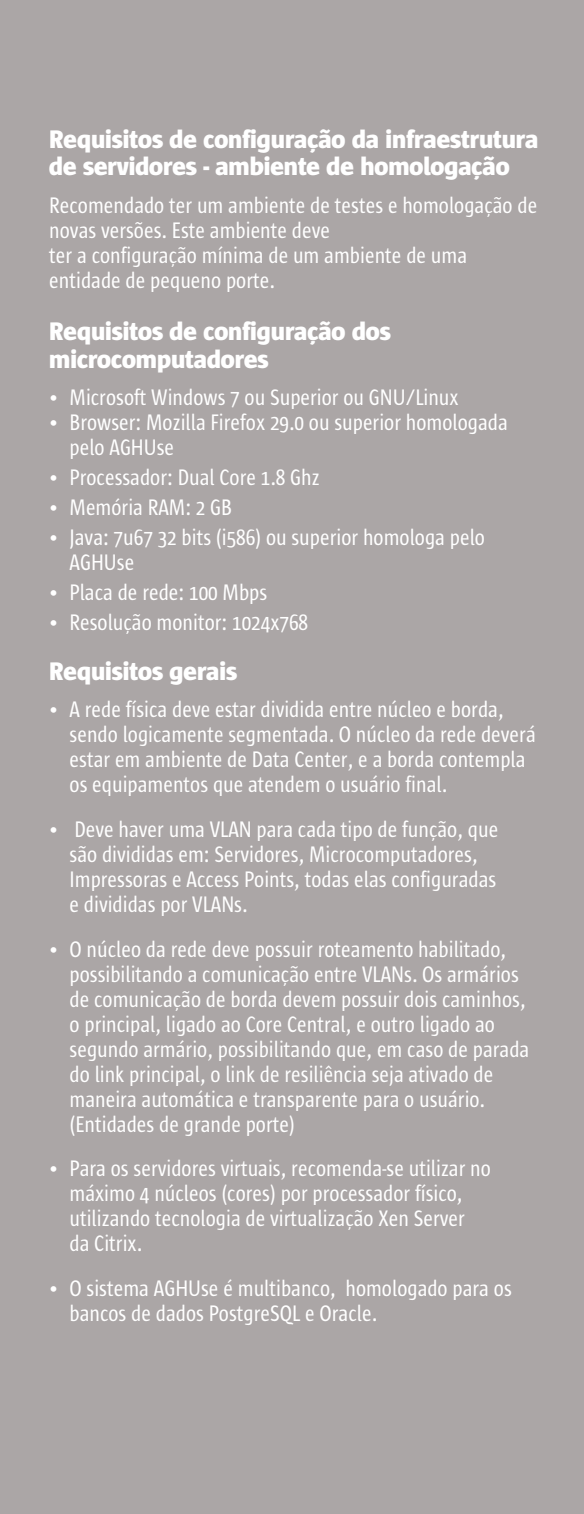
<style>
.page{position:relative;width:584px;height:1514px;background:#aba6a6}
.page>*{position:absolute;margin:0;border:0;box-sizing:border-box;transform-origin:0 0}
.t1{font:800 26px/27.6px "Sun Sans";color:#fff}
.t2{font:23px/25px "Sun Sans Condensed";color:#fff}
.t3{font:19.6px "Wingdings";color:#fff}
</style>
<div class="page">
<p class="t1" style="left:49px;top:124px;width:491px">Requisitos de configuração da infraestrutura de servidores - ambiente de homologação</p>
<p class="t2" style="left:49px;top:193px;width:490px">Recomendado ter um ambiente de testes e homologação de novas versões. Este ambiente deve<br>ter a configuração mínima de um ambiente de uma entidade de pequeno porte.</p>
<p class="t1" style="left:49px;top:317px;width:343px">Requisitos de configuração dos microcomputadores</p>
<p class="t2" style="left:70px;top:385px;width:440px;text-indent:-20px">•Microsoft Windows 7 ou Superior ou GNU/Linux<br>Browser: Mozilla Firefox 29.0 ou superior homologada pelo AGHUse</p>
<p class="t2" style="left:49px;top:465px;width:272px">•Processador: Dual Core 1.8 Ghz</p>
<p class="t2" style="left:49px;top:495px;width:184px">•Memória RAM: 2 GB</p>
<p class="t2" style="left:70px;top:525px;width:417px;text-indent:-20px">•Java: 7u67 32 bits (i586) ou superior homologa pelo<br>AGHUse</p>
<p class="t2" style="left:49px;top:580px;width:220px">•Placa de rede: 100 Mbps</p>
<p class="t2" style="left:49px;top:610px;width:260px">•Resolução monitor: 1024x768</p>
<p class="t1" style="left:49px;top:656px;width:189px">Requisitos gerais</p>
<p class="t2" style="left:70px;top:697px;width:468px;text-indent:-20px">•A rede física deve estar dividida entre núcleo e borda, sendo logicamente segmentada. O núcleo da rede deverá estar em ambiente de Data Center, e a borda contempla os equipamentos que atendem o usuário final.</p>
<p class="t2" style="left:70px;top:817px;width:430px;text-indent:-20px">•Deve haver uma VLAN para cada tipo de função, que são divididas em: Servidores, Microcomputadores, Impressoras e Access Points, todas elas configuradas e divididas por VLANs.</p>
<p class="t2" style="left:70px;top:936px;width:461px;text-indent:-20px">•O núcleo da rede deve possuir roteamento habilitado, possibilitando a comunicação entre VLANs. Os armários de comunicação de borda devem possuir dois caminhos, o principal, ligado ao Core Central, e outro ligado ao segundo armário, possibilitando que, em caso de parada do link principal, o link de resiliência seja ativado de maneira automática e transparente para o usuário. (Entidades de grande porte)</p>
<p class="t2" style="left:70px;top:1156px;width:423px;text-indent:-20px">•Para os servidores virtuais, recomenda-se utilizar no máximo 4 núcleos (cores) por processador físico, utilizando tecnologia de virtualização Xen Server<br>da Citrix.</p>
<p class="t2" style="left:70px;top:1276px;width:444px;text-indent:-20px">•O sistema AGHUse é multibanco, homologado para os bancos de dados PostgreSQL e Oracle.</p>
<p class="t3" style="left:49px;top:415px;width:60px">•</p>
</div>
